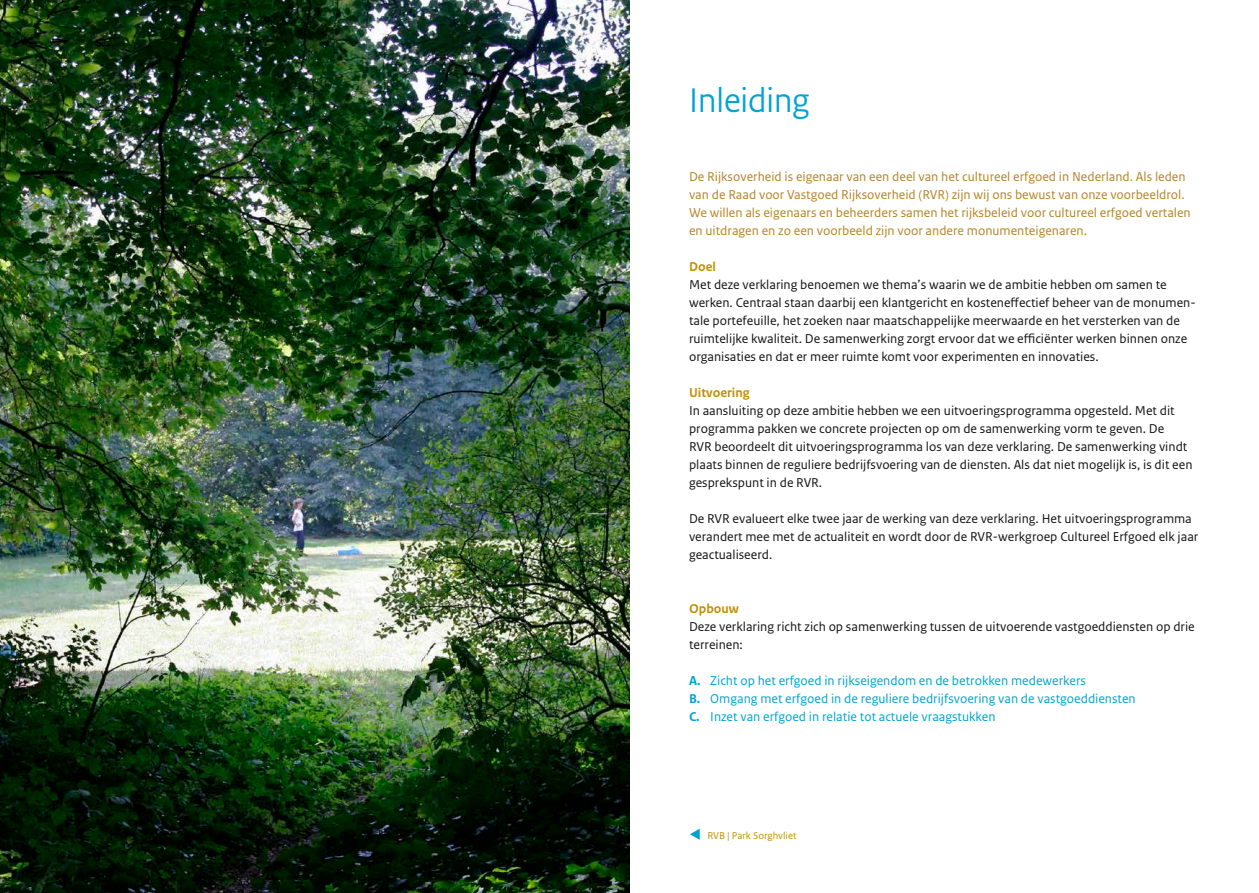
<style>
.page{position:relative;width:1259px;height:893px;background:#fff}
.page>*{position:absolute;margin:0;border:0;box-sizing:border-box;transform-origin:0 0}
.t1{font:36px "Rijksoverheid Sans Heading";color:#00a3d3}
.t2{font:13.5px/18px "Rijksoverheid Sans Text";color:#131413}
.t3{font:13.5px/18px "Rijksoverheid Sans Text";color:#b68322}
.t4{font:13.5px/18px "Rijksoverheid Sans Text";color:#00a3d3}
.t5{font:700 13.5px "Rijksoverheid Sans Text";color:#c19000}
.t6{font:10.5px "Rijksoverheid Sans Text";color:#c19000}
.s1{font-weight:700}
.s2{color:#00a3d3}
</style>
<div class="page">
<img style="left:0;top:0;width:629px;height:893px">
<h1 class="t1" style="left:689px;top:79px;width:122px">Inleiding</h1>
<p class="t3" style="left:689px;top:168px;width:503px">De Rijksoverheid is eigenaar van een deel van het cultureel erfgoed in Nederland. Als leden van de Raad voor Vastgoed Rijksoverheid (RVR) zijn wij ons bewust van onze voorbeeldrol.<br>We willen als eigenaars en beheerders samen het rijksbeleid voor cultureel erfgoed vertalen en uitdragen en zo een voorbeeld zijn voor andere monumenteigenaren.</p>
<p class="t5" style="left:689px;top:259px;width:28px">Doel</p>
<p class="t2" style="left:689px;top:276px;width:508px">Met deze verklaring benoemen we thema’s waarin we de ambitie hebben om samen te werken. Centraal staan daarbij een klantgericht en kosteneffectief beheer van de monumen&shy;tale portefeuille, het zoeken naar maatschappelijke meerwaarde en het versterken van de ruimtelijke kwaliteit. De samenwerking zorgt ervoor dat we efficiënter werken binnen onze organisaties en dat er meer ruimte komt voor experimenten en innovaties.</p>
<p class="t5" style="left:689px;top:385px;width:62px">Uitvoering</p>
<p class="t2" style="left:689px;top:402px;width:505px">In aansluiting op deze ambitie hebben we een uitvoeringsprogramma opgesteld. Met dit programma pakken we concrete projecten op om de samenwerking vorm te geven. De<br>RVR beoordeelt dit uitvoeringsprogramma los van deze verklaring. De samenwerking vindt plaats binnen de reguliere bedrijfsvoering van de diensten. Als dat niet mogelijk is, is dit een gesprekspunt in de RVR.</p>
<p class="t2" style="left:689px;top:510px;width:511px">De RVR evalueert elke twee jaar de werking van deze verklaring. Het uitvoeringsprogramma verandert mee met de actualiteit en wordt door de RVR-werkgroep Cultureel Erfgoed elk jaar geactualiseerd.</p>
<p class="t5" style="left:689px;top:601px;width:51px">Opbouw</p>
<p class="t2" style="left:689px;top:618px;width:507px">Deze verklaring richt zich op samenwerking tussen de uitvoerende vastgoeddiensten op drie terreinen:</p>
<p class="t4" style="left:689px;top:672px;width:448px"><span class="s1">A.</span> Zicht op het erfgoed in rijkseigendom en de betrokken medewerkers<br><span class="s1">B.</span> Omgang met erfgoed in de reguliere bedrijfsvoering van de vastgoeddiensten<br><span class="s1">C.</span> Inzet van erfgoed in relatie tot actuele vraagstukken</p>
<p class="t6" style="left:689px;top:829px;width:109px"><span class="s2">▼</span> RVB | Park Sorghvliet</p>
</div>
